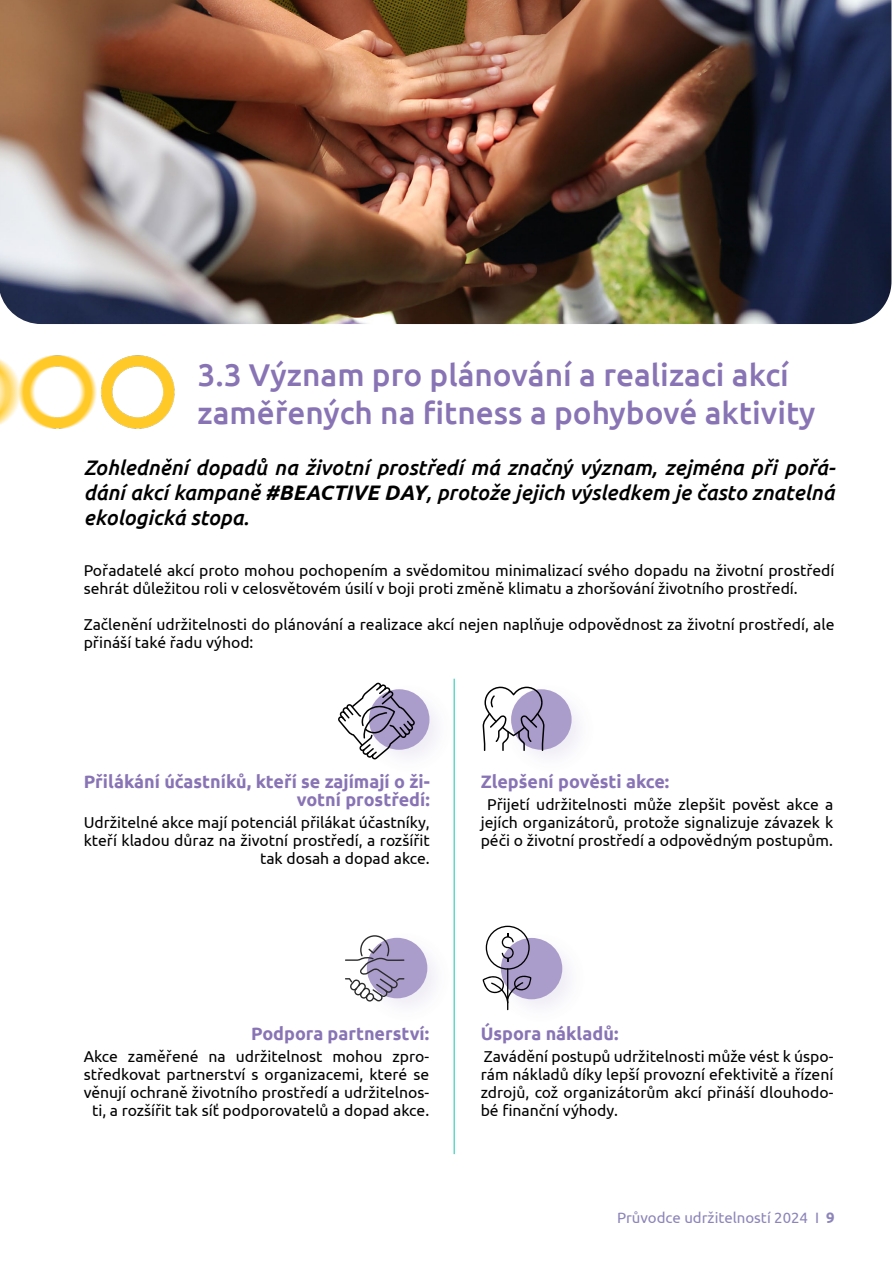
<style>
.page{position:relative;width:893px;height:1263px;background:#fff}
.page>*{position:absolute;margin:0;border:0;box-sizing:border-box;transform-origin:0 0}
.t1{font:500 31.5px/37.8px "Ubuntu";color:#8874b5}
.t2{font:italic 500 21px/25.2px "Ubuntu";color:#000;text-align:justify}
.t3{font:700 18px/18px "Ubuntu";color:#8874b5;text-align:right}
.t4{font:15.75px/18px "Ubuntu";color:#000}
.t5{font:15px "Ubuntu";color:#8d84b9}
.s1{font-weight:700}
</style>
<div class="page">
<img style="left:0;top:0;width:891px;height:324px">
<svg style="left:338px;top:683px;width:58px;height:76px"></svg>
<svg style="left:345px;top:935px;width:51px;height:66px"></svg>
<div style="left:396px;top:660px;width:176px;height:573px;background:#8874b5;opacity:.2"></div>
<hr style="left:453px;top:679px;width:2px;height:475px;background:#5bd9c6">
<img style="left:0;top:355px;width:175px;height:74px">
<h1 class="t1" style="left:197px;top:355px;width:620px">3.3 Význam pro plánování a realizaci akcí zaměřených na fitness a pohybové aktivity</h1>
<h2 class="t2" style="left:84px;top:454px;width:753px">Zohlednění dopadů na životní prostředí má značný význam, zejména při pořá&shy;dání akcí kampaně <span class="s1">#BEACTIVE DAY</span>, protože jejich výsledkem je často znatelná ekologická stopa.</h2>
<p class="t4" style="left:84px;top:561px;width:752px">Pořadatelé akcí proto mohou pochopením a svědomitou minimalizací svého dopadu na životní prostředí sehrát důležitou roli v celosvětovém úsilí v boji proti změně klimatu a zhoršování životního prostředí.</p>
<p class="t4" style="left:84px;top:615px;width:752px">Začlenění udržitelnosti do plánování a realizace akcí nejen naplňuje odpovědnost za životní prostředí, ale přináší také řadu výhod:</p>
<p class="t3" style="left:84px;top:772px;width:348px">Přilákání účastníků, kteří se zajímají o ži&shy;votní prostředí:</p>
<p class="t4" style="left:84px;top:813px;width:348px;text-align:right">Udržitelné akce mají potenciál přilákat účastníky, kteří kladou důraz na životní prostředí, a rozšířit tak dosah a dopad akce.</p>
<p class="t3" style="left:481px;top:772px;width:190px">Zlepšení pověsti akce:</p>
<p class="t4" style="left:481px;top:795px;width:354px;text-align:center">Přijetí udržitelnosti může zlepšit pověst akce a jejích organizátorů, protože signalizuje závazek k péči o životní prostředí a odpovědným postupům.</p>
<p class="t3" style="left:251px;top:1024px;width:180px">Podpora partnerství:</p>
<p class="t4" style="left:84px;top:1047px;width:347px;text-align:center">Akce zaměřené na udržitelnost mohou zpro&shy;středkovat partnerství s organizacemi, které se věnují ochraně životního prostředí a udržitelnos&shy;ti, a rozšířit tak síť podporovatelů a dopad akce.</p>
<p class="t3" style="left:481px;top:1024px;width:139px">Úspora nákladů:</p>
<p class="t4" style="left:481px;top:1047px;width:354px;text-align:justify">Zavádění postupů udržitelnosti může vést k úspo&shy;rám nákladů díky lepší provozní efektivitě a řízení zdrojů, což organizátorům akcí přináší dlouhodo&shy;bé finanční výhody.</p>
<p class="t5" style="left:617px;top:1209px;width:219px">Průvodce udržitelností 2024 I <span class="s1">9</span></p>
</div>
